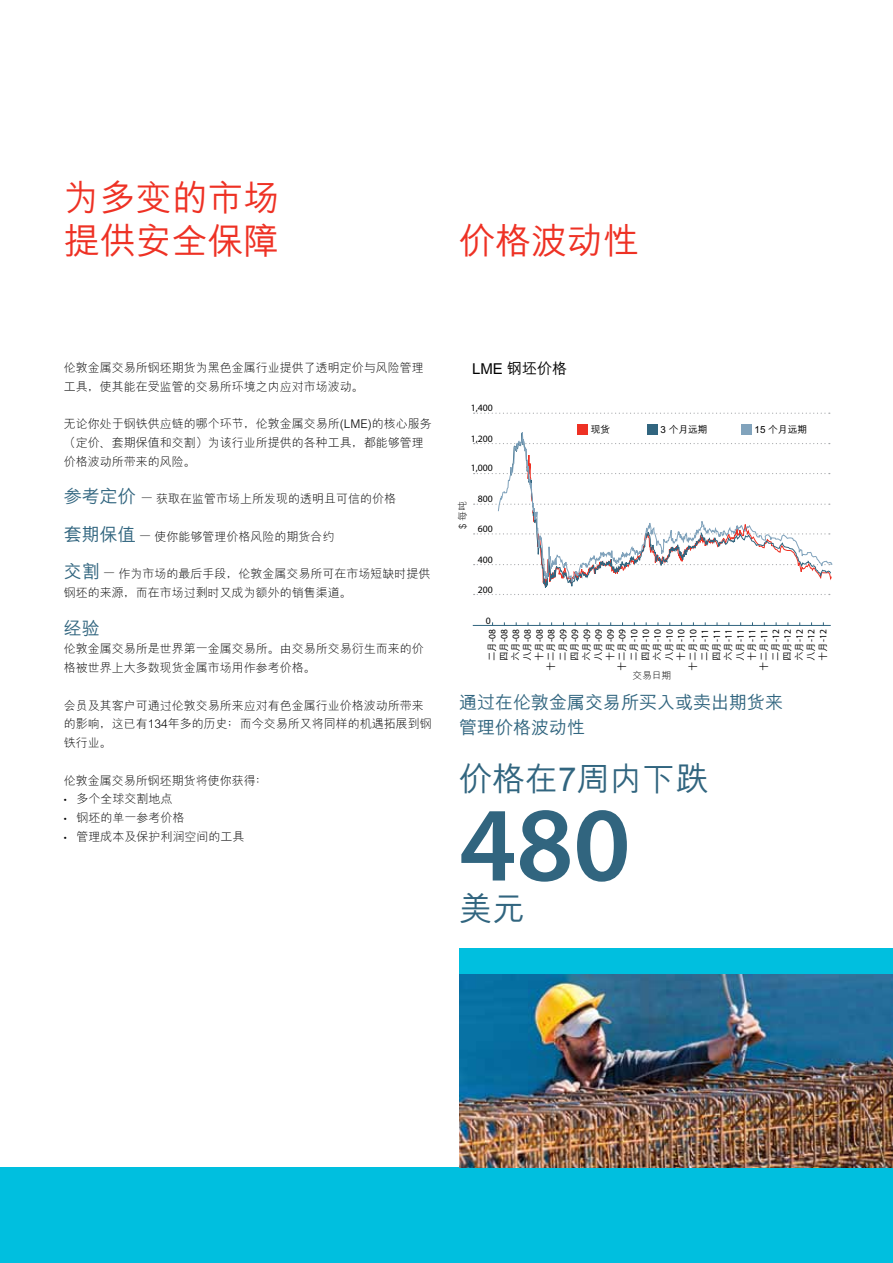
<style>
.page{position:relative;width:893px;height:1263px;background:#fff}
.page>*{position:absolute;margin:0;border:0;box-sizing:border-box;transform-origin:0 0}
.t1{font:600 106.5px "Myriad Pro";color:#31657f}
.t2{font:500 36px/42.8px "M Hei GB";color:#ee3124}
.t3{font:500 33px "M Hei GB";color:#31657f}
.t4{font:500 18px/24.8px "M Hei GB";color:#31657f}
.t5{font:500 15px "M Hei GB";color:#000}
.t6{font:300 12px/18.8px "M Hei GB";color:#000}
.t7{font:9.75px/11.9px "Myriad Pro";color:#000;text-align:justify}
.t8{font:500 9.75px "M Hei GB";color:#000}
.t9{font:300 9.75px "M Hei GB";color:#000}
.s1{font-weight:500;font-size:18px;color:#31657f}
.s2{font-family:"Myriad Pro"}
.s3{font-family:"M Hei GB";font-weight:500}
.s4{font-family:"Myriad Pro";font-weight:400}
</style>
<div class="page">
<hr style="left:892px;top:631px;width:1px;height:536px;background:#e1e2e6">
<div style="left:0;top:1167px;width:893px;height:96px;background:#00bfdf"></div>
<img style="left:533px;top:974px;width:360px;height:193px">
<div style="left:459px;top:948px;width:434px;height:26px;background:#00bfdf"></div>
<svg style="left:459px;top:443px;width:74px;height:725px"></svg>
<svg style="left:474px;top:413px;width:356px;height:1px"></svg>
<hr style="left:473px;top:625px;width:358px;height:1px;background:#31657f">
<svg style="left:474px;top:502px;width:357px;height:124px"></svg>
<svg style="left:510px;top:588px;width:321px;height:11px"></svg>
<svg style="left:497px;top:424px;width:336px;height:164px"></svg>
<h2 class="t2" style="left:64px;top:177px;width:217px">为多变的市场提供安全保障</h2>
<h2 class="t2" style="left:459px;top:220px;width:181px">价格波动性</h2>
<p class="t6" style="left:64px;top:359px;width:362px">伦敦金属交易所钢坯期货为黑色金属行业提供了透明定价与风险管理工具，使其能在受监管的交易所环境之内应对市场波动。</p>
<p class="t6" style="left:64px;top:415px;width:369px">无论你处于钢铁供应链的哪个环节，伦敦金属交易所(LME)的核心服务（定价、套期保值和交割）为该行业所提供的各种工具，都能够管理价格波动所带来的风险。</p>
<p class="t6" style="left:64px;top:490px;width:334px"><span class="s1">参考定价</span>一 获取在监管市场上所发现的透明且可信的价格</p>
<p class="t6" style="left:64px;top:527px;width:272px"><span class="s1">套期保值</span>一 使你能够管理价格风险的期货合约</p>
<p class="t6" style="left:64px;top:565px;width:368px"><span class="s1">交割</span>一 作为市场的最后手段，伦敦金属交易所可在市场短缺时提供钢坯的来源，而在市场过剩时又成为额外的销售渠道。</p>
<h3 class="t4" style="left:64px;top:616px;width:37px">经验</h3>
<p class="t6" style="left:64px;top:640px;width:362px">伦敦金属交易所是世界第一金属交易所。由交易所交易衍生而来的价格被世界上大多数现货金属市场用作参考价格。</p>
<p class="t6" style="left:64px;top:696px;width:370px">会员及其客户可通过伦敦交易所来应对有色金属行业价格波动所带来的影响，这已有134年多的历史；而今交易所又将同样的机遇拓展到钢铁行业。</p>
<p class="t6" style="left:64px;top:771px;width:205px">伦敦金属交易所钢坯期货将使你获得：</p>
<p class="t6" style="left:64px;top:790px;width:110px"><span class="s2">•</span> 多个全球交割地点</p>
<p class="t6" style="left:64px;top:809px;width:122px"><span class="s2">•</span> 钢坯的单一参考价格</p>
<p class="t6" style="left:64px;top:827px;width:182px"><span class="s2">•</span> 管理成本及保护利润空间的工具</p>
<p class="t5" style="left:472px;top:361px;width:97px">LME 钢坯价格</p>
<p class="t7" style="left:471px;top:402px;width:24px">1,400</p>
<p class="t7" style="left:471px;top:432px;width:24px">1,200</p>
<p class="t7" style="left:471px;top:462px;width:24px">1,000</p>
<p class="t9" style="left:457px;top:529px;width:29px;rotate:-90deg">$ 每吨</p>
<p class="t7" style="left:478px;top:493px;width:17px">800</p>
<p class="t7" style="left:478px;top:523px;width:17px">600</p>
<p class="t7" style="left:478px;top:553px;width:17px">400</p>
<p class="t7" style="left:478px;top:583px;width:17px">200</p>
<p class="t7" style="left:486px;top:614px;width:7px">0</p>
<p class="t8" style="left:591px;top:424px;width:21px">现货</p>
<p class="t8" style="left:661px;top:424px;width:49px">3 个月远期</p>
<p class="t8" style="left:755px;top:424px;width:54px">15 个月远期</p>
<p class="t7" style="left:486px;top:661px;width:33px;rotate:-90deg"><span class="s3">二月</span>-08<span class="s3">四月</span>-08<span class="s3">六月</span>-08<span class="s3">八月</span>-08<span class="s3">十月</span>-08</p>
<p class="t8" style="left:546px;top:671px;width:42px;rotate:-90deg">十二月<span class="s4">-08</span></p>
<p class="t7" style="left:557px;top:661px;width:33px;rotate:-90deg"><span class="s3">二月</span>-09<span class="s3">四月</span>-09<span class="s3">六月</span>-09<span class="s3">八月</span>-09<span class="s3">十月</span>-09</p>
<p class="t8" style="left:617px;top:671px;width:42px;rotate:-90deg">十二月<span class="s4">-09</span></p>
<p class="t7" style="left:628px;top:661px;width:33px;rotate:-90deg"><span class="s3">二月</span>-10<span class="s3">四月</span>-10<span class="s3">六月</span>-10<span class="s3">八月</span>-10<span class="s3">十月</span>-10</p>
<p class="t8" style="left:688px;top:671px;width:42px;rotate:-90deg">十二月<span class="s4">-10</span></p>
<p class="t7" style="left:699px;top:661px;width:33px;rotate:-90deg"><span class="s3">二月</span>-11<span class="s3">四月</span>-11<span class="s3">六月</span>-11<span class="s3">八月</span>-11<span class="s3">十月</span>-11</p>
<p class="t8" style="left:759px;top:671px;width:42px;rotate:-90deg">十二月<span class="s4">-11</span></p>
<p class="t7" style="left:770px;top:661px;width:33px;rotate:-90deg"><span class="s3">二月</span>-12<span class="s3">四月</span>-12<span class="s3">六月</span>-12<span class="s3">八月</span>-12<span class="s3">十月</span>-12</p>
<p class="t9" style="left:632px;top:670px;width:40px">交易日期</p>
<h3 class="t4" style="left:459px;top:691px;width:325px">通过在伦敦金属交易所买入或卖出期货来管理价格波动性</h3>
<h3 class="t3" style="left:459px;top:762px;width:251px">价格在7周内下跌</h3>
<h1 class="t1" style="left:459px;top:777px;width:173px">480</h1>
<h3 class="t3" style="left:459px;top:892px;width:67px">美元</h3>
</div>
